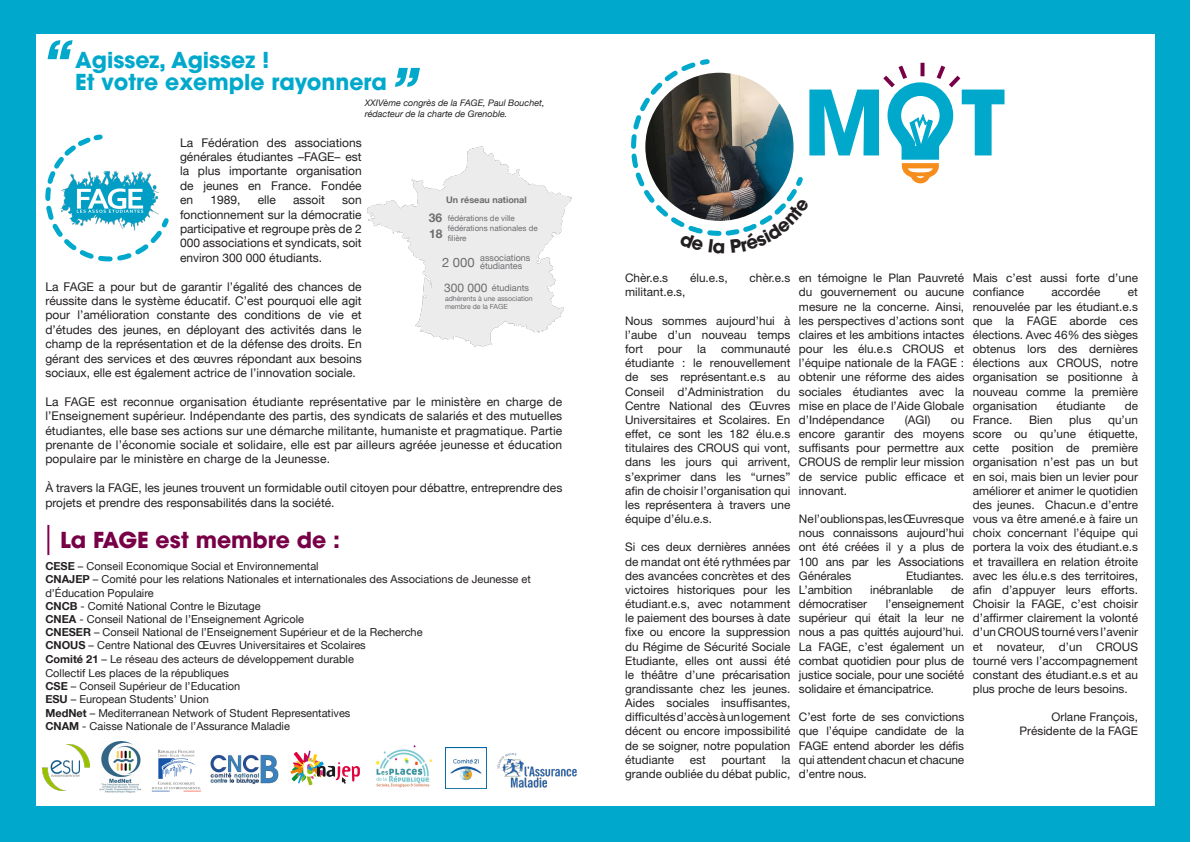
<style>
.page{position:relative;width:1191px;height:842px;background:#fff}
.page>*{position:absolute;margin:0;border:0;box-sizing:border-box;transform-origin:0 0}
.t1{font:italic 900 50px "Helvetica Neue LT";color:#00a9cc}
.t2{font:700 22px/22px "Avant Garde LT";color:#00a9cc}
.t3{font:700 22px "Avant Garde LT";color:#780047}
.t4{font:13px "Helvetica Neue LT";color:#6c6d70}
.t5{font:12px/14.4px "Helvetica Neue LT";color:#231f20;text-align:justify}
.t6{font:700 12px/15.7px "Helvetica Neue LT";color:#6c6d70}
.t7{font:11.8px/14.2px "Helvetica Neue";color:#231f20;text-align:justify}
.t8{font:11px/13.2px "Helvetica Neue LT";color:#231f20}
.t9{font:italic 9px "Helvetica Neue LT";color:#231f20}
.t10{font:9px/8px "Helvetica Neue LT";color:#6c6d70}
.t11{font:700 9px "Helvetica Neue LT";color:#6c6d70}
.t12{font:8px/10.8px "Helvetica Neue LT";color:#6c6d70}
.t13{font:7px/8.4px "Helvetica Neue LT";color:#6c6d70}
.s1{font-weight:700}
.s2{font-size:12px}
</style>
<div class="page">
<div style="left:0;top:0;width:1189px;height:842px;background:#00a9cc"></div>
<div style="left:36px;top:35px;width:1119px;height:771px;background:#fff"></div>
<svg style="left:45px;top:134px;width:124px;height:128px"></svg>
<img style="left:60px;top:171px;width:99px;height:60px">
<hr style="left:47px;top:525px;width:2px;height:30px;background:#880053">
<img style="left:42px;top:744px;width:47px;height:47px">
<img style="left:99px;top:741px;width:41px;height:52px">
<svg style="left:290px;top:750px;width:70px;height:36px"></svg>
<img style="left:151px;top:749px;width:50px;height:43px">
<img style="left:445px;top:748px;width:41px;height:40px">
<img style="left:211px;top:754px;width:67px;height:30px">
<img style="left:376px;top:744px;width:57px;height:44px">
<img style="left:367px;top:146px;width:204px;height:200px">
<img style="left:497px;top:753px;width:80px;height:35px">
<svg style="left:631px;top:59px;width:373px;height:177px"></svg>
<h1 class="t1" style="left:45px;top:27px;width:27px">“</h1>
<h2 class="t2" style="left:75px;top:49px;width:313px">Agissez, Agissez !<br>Et votre exemple rayonnera</h2>
<h1 class="t1" style="left:393px;top:55px;width:27px">”</h1>
<p class="t9" style="left:365px;top:108px;width:144px">rédacteur de la charte de Grenoble.</p>
<p class="t9" style="left:365px;top:98px;width:181px">XXIVème congrès de la FAGE, Paul Bouchet,</p>
<p class="t5" style="left:180px;top:135px;width:183px">La Fédération des associations générales étudiantes –FAGE– est la plus importante organisation de jeunes en France. Fondée en</p>
<p class="t5" style="left:210px;top:192px;width:32px">1989,</p>
<p class="t5" style="left:258px;top:192px;width:20px">elle</p>
<p class="t5" style="left:293px;top:192px;width:33px">assoit</p>
<p class="t11" style="left:446px;top:194px;width:82px">Un réseau national</p>
<p class="t5" style="left:180px;top:192px;width:183px;text-indent:162px">son fonctionnement sur la démocratie participative et regroupe près de 2<br>000 associations et syndicats, soit environ 300 000 étudiants.</p>
<p class="t5" style="left:45px;top:279px;width:318px">La FAGE a pour but de garantir l’égalité des chances de réussite dans le système éducatif. C’est pourquoi elle agit pour l’amélioration constante des conditions de vie et d’études des jeunes, en déployant des activités dans le champ de la représentation et de la défense des droits. En gérant des services et des œuvres répondant aux besoins sociaux, elle est également actrice de l’innovation sociale.</p>
<p class="t5" style="left:45px;top:394px;width:518px">La FAGE est reconnue organisation étudiante représentative par le ministère en charge de l’Enseignement supérieur. Indépendante des partis, des syndicats de salariés et des mutuelles étudiantes, elle base ses actions sur une démarche militante, humaniste et pragmatique. Partie prenante de l’économie sociale et solidaire, elle est par ailleurs agréée jeunesse et éducation populaire par le ministère en charge de la Jeunesse.</p>
<p class="t5" style="left:45px;top:480px;width:518px">À travers la FAGE, les jeunes trouvent un formidable outil citoyen pour débattre, entreprendre des projets et prendre des responsabilités dans la société.</p>
<h2 class="t3" style="left:60px;top:525px;width:281px">La FAGE est membre de :</h2>
<p class="t8" style="left:45px;top:559px;width:487px"><span class="s1">CESE</span> – Conseil Economique Social et Environnemental<br><span class="s1">CNAJEP</span> – Comité pour les relations Nationales et internationales des Associations de Jeunesse et d’Éducation Populaire<br><span class="s1">CNCB</span> - Comité National Contre le Bizutage<br><span class="s1">CNEA</span> - Conseil National de l’Enseignement Agricole<br><span class="s1">CNESER</span> – Conseil National de l’Enseignement Supérieur et de la Recherche<br><span class="s1">CNOUS</span> – Centre National des Œuvres Universitaires et Scolaires<br><span class="s1">Comité 21</span> – Le réseau des acteurs de développement durable</p>
<p class="t8" style="left:45px;top:666px;width:306px">Collectif Les places de la républiques<br><span class="s1">CSE</span> – Conseil Supérieur de l’Education<br><span class="s1">ESU</span> – European Students’ Union<br><span class="s1">MedNet</span> – Mediterranean Network of Student Representatives <span class="s1">CNAM</span> - Caisse Nationale de l’Assurance Maladie</p>
<p class="t6" style="left:429px;top:209px;width:15px">36<br>18</p>
<p class="t12" style="left:448px;top:212px;width:91px">fédérations de ville fédérations nationales de</p>
<p class="t12" style="left:448px;top:233px;width:20px">filière</p>
<p class="t4" style="left:442px;top:254px;width:34px">2 000</p>
<p class="t10" style="left:480px;top:253px;width:52px">associations étudiantes</p>
<p class="t10" style="left:444px;top:284px;width:86px"><span class="s2">300 000</span> étudiants</p>
<p class="t13" style="left:445px;top:294px;width:89px">adhérents à une association membre de la FAGE</p>
<p class="t7" style="left:625px;top:271px;width:45px">Chèr.e.s</p>
<p class="t7" style="left:690px;top:271px;width:39px">élu.e.s,</p>
<p class="t7" style="left:749px;top:271px;width:42px">chèr.e.s</p>
<p class="t7" style="left:625px;top:285px;width:62px">militant.e.s,</p>
<p class="t7" style="left:625px;top:313px;width:167px">Nous sommes aujourd’hui à l’aube d’un nouveau temps fort</p>
<p class="t7" style="left:625px;top:342px;width:167px;text-indent:96px">communauté étudiante : le renouvellement de ses représentant.e.s au Conseil d’Administration du Centre National des Œuvres Universitaires et Scolaires. En effet, ce sont les 182 élu.e.s titulaires des CROUS qui vont, dans les jours qui arrivent, s’exprimer dans les “urnes” afin de choisir l’organisation qui les représentera à travers une équipe d’élu.e.s.</p>
<p class="t7" style="left:625px;top:540px;width:167px">Si ces deux dernières années de mandat ont été rythmées par des avancées concrètes et des victoires historiques pour les étudiant.e.s, avec notamment le paiement des bourses à date fixe ou encore la suppression du Régime de Sécurité Sociale Etudiante, elles ont aussi été le théâtre d’une précarisation grandissante chez les jeunes.<br>Aides sociales insuffisantes, difficultés d’accès à un logement décent ou encore impossibilité de se soigner, notre population étudiante</p>
<p class="t7" style="left:658px;top:342px;width:26px">pour</p>
<p class="t7" style="left:697px;top:342px;width:10px">la</p>
<p class="t7" style="left:625px;top:752px;width:167px;text-align:right">la<br>grande oubliée du débat public,</p>
<p class="t7" style="left:690px;top:752px;width:17px">est</p>
<p class="t7" style="left:721px;top:752px;width:46px">pourtant</p>
<p class="t7" style="left:799px;top:271px;width:167px">en témoigne le Plan Pauvreté du gouvernement ou aucune mesure ne la concerne. Ainsi, les perspectives d’actions sont claires et les ambitions intactes pour les élu.e.s CROUS et l’équipe nationale de la FAGE : obtenir une réforme des aides sociales étudiantes avec la mise en place de l’Aide Globale d’Indépendance</p>
<p class="t7" style="left:905px;top:412px;width:27px">(AGI)</p>
<p class="t7" style="left:799px;top:412px;width:167px;text-indent:152px">ou encore garantir des moyens suffisants pour permettre aux CROUS de remplir leur mission de service public efficace et innovant.</p>
<p class="t7" style="left:799px;top:512px;width:167px">Ne l’oublions pas, les Œuvres que nous connaissons aujourd’hui ont été créées il y a plus de 100 ans par les Associations Générales</p>
<p class="t7" style="left:906px;top:568px;width:60px">Etudiantes.</p>
<p class="t7" style="left:799px;top:582px;width:55px">L’ambition</p>
<p class="t7" style="left:870px;top:582px;width:64px">inébranlable</p>
<p class="t7" style="left:951px;top:582px;width:15px">de</p>
<p class="t7" style="left:799px;top:597px;width:69px">démocratiser</p>
<p class="t7" style="left:799px;top:597px;width:167px;text-indent:87px">l’enseignement supérieur qui était la leur ne nous a pas quittés aujourd’hui.<br>La FAGE, c’est également un combat quotidien pour plus de justice sociale, pour une société solidaire et émancipatrice.</p>
<p class="t7" style="left:799px;top:710px;width:167px">C’est forte de ses convictions que l’équipe candidate de la FAGE entend aborder les défis qui attendent chacun et chacune d’entre nous.</p>
<p class="t7" style="left:972px;top:271px;width:167px">Mais c’est aussi forte d’une confiance</p>
<p class="t7" style="left:1051px;top:285px;width:51px">accordée</p>
<p class="t7" style="left:972px;top:285px;width:167px;text-indent:155px">et renouvelée par les étudiant.e.s que la FAGE aborde ces élections. Avec 46% des sièges obtenus lors des dernières élections aux CROUS, notre organisation se positionne à nouveau comme la première organisation</p>
<p class="t7" style="left:1056px;top:398px;width:51px">étudiante</p>
<p class="t7" style="left:1124px;top:398px;width:15px">de</p>
<p class="t7" style="left:972px;top:412px;width:167px;text-indent:135px">qu’un score ou qu’une étiquette, cette position de première organisation n’est pas un but en soi, mais bien un levier pour améliorer et animer le quotidien des jeunes. Chacun.e d’entre vous va être amené.e à faire un choix concernant l’équipe qui portera la voix des étudiant.e.s et travaillera en relation étroite avec les élu.e.s des territoires, afin d’appuyer leurs efforts.<br>Choisir la FAGE, c’est choisir d’affirmer clairement la volonté d’un CROUS tourné vers l’avenir et novateur, d’un CROUS tourné vers l’accompagnement constant des étudiant.e.s et au plus proche de leurs besoins.</p>
<p class="t7" style="left:1019px;top:710px;width:120px;text-align:right">Orlane François,<br>Présidente de la FAGE</p>
<p class="t7" style="left:972px;top:412px;width:41px">France.</p>
<p class="t7" style="left:1029px;top:412px;width:25px">Bien</p>
<p class="t7" style="left:1069px;top:412px;width:24px">plus</p>
</div>
